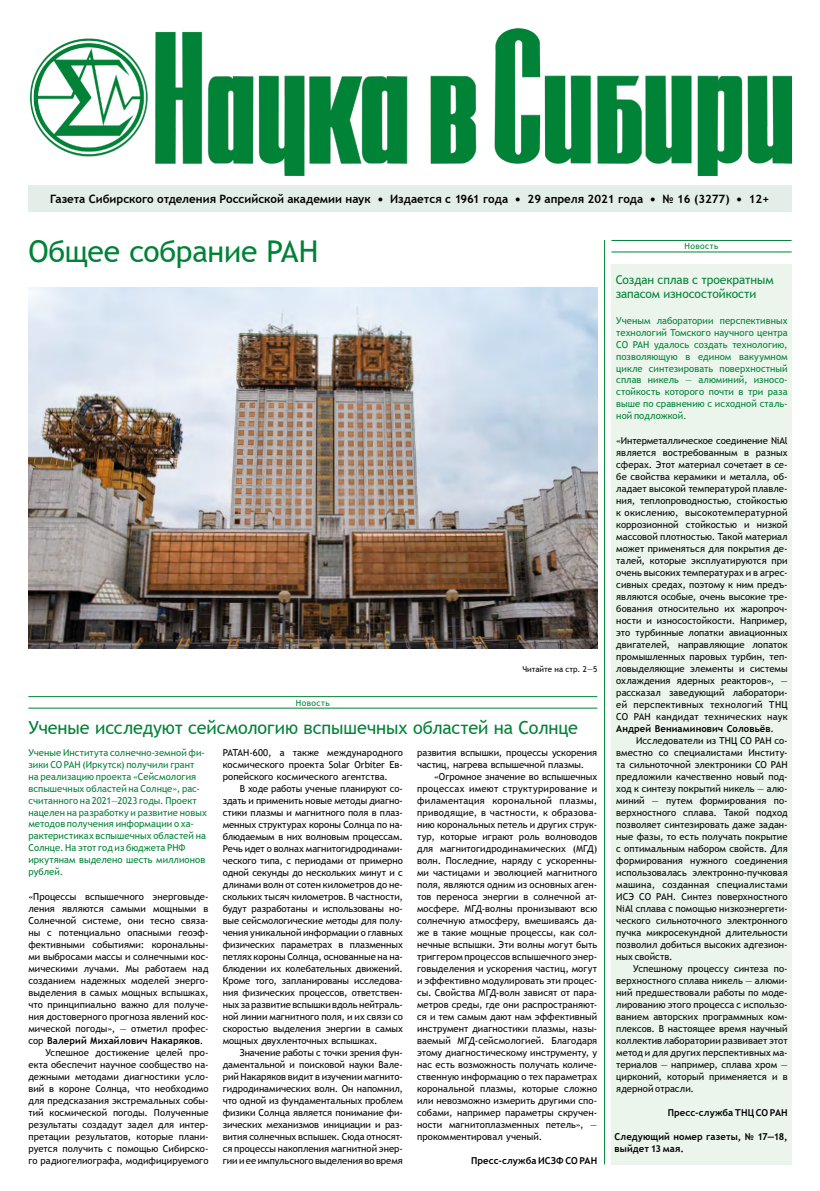
<style>
.page{position:relative;width:820px;height:1191px;background:#fff}
.page>*{position:absolute;margin:0;border:0;box-sizing:border-box;transform-origin:0 0}
.t1{font:30px "Trebuchet MS";letter-spacing:-.01em;color:#008237}
.t2{font:18px "Trebuchet MS";letter-spacing:-.005em;color:#008237}
.t3{font:12px/14px "Trebuchet MS";letter-spacing:-.005em;color:#008237}
.t4{font:700 11.5px "Trebuchet MS";color:#000}
.t5{font:9.5px/12px "Trebuchet MS";letter-spacing:.005em;color:#000;text-align:justify}
.t6{font:9.5px/11.8px "Trebuchet MS";letter-spacing:.005em;color:#008237;text-align:justify}
.t7{font:700 9.5px/12px "Trebuchet MS";letter-spacing:.01em;color:#000}
.t8{font:8.5px "Trebuchet MS";letter-spacing:.045em;color:#008237}
.t9{font:8px "Trebuchet MS";color:#000}
.s1{font-size:9px}
.s2{font-weight:400}
.s3{font-weight:700}
</style>
<div class="page">
<div style="left:611px;top:264px;width:180px;height:900px;background:#ebf5ec"></div>
<div style="left:28px;top:185px;width:763px;height:27px;background:#e2eee7"></div>
<img style="left:31px;top:29px;width:760px;height:147px">
<hr style="left:28px;top:696px;width:569px;height:1px;background:#008237">
<hr style="left:28px;top:707px;width:569px;height:1px;background:#008237">
<hr style="left:611px;top:251px;width:180px;height:1px;background:#008237">
<hr style="left:611px;top:240px;width:180px;height:1px;background:#008237">
<hr style="left:603px;top:240px;width:1px;height:924px;background:#008237">
<img style="left:28px;top:288px;width:569px;height:360px">
<p class="t4" style="left:50px;top:191px;width:720px">Газета Сибирского отделения Российской академии наук <span class="s1">●</span> Издается с 1961 года <span class="s1">●</span> 29 апреля 2021 года <span class="s1">●</span> № 16 (3277) <span class="s1">●</span> 12+</p>
<h1 class="t1" style="left:28px;top:233px;width:291px">Общее собрание РАН</h1>
<p class="t9" style="left:522px;top:664px;width:76px">Читайте на стр. 2—5</p>
<p class="t8" style="left:296px;top:697px;width:35px">Новость</p>
<h2 class="t2" style="left:28px;top:716px;width:551px">Ученые исследуют сейсмологию вспышечных областей на Солнце</h2>
<p class="t6" style="left:28px;top:747px;width:180px;text-align:left">Ученые Института солнечно-земной фи&shy;зики СО РАН (Иркутск) получили грант на реализацию проекта «Сейсмология вспышечных областей на Солнце», рас&shy;считанного на 2021—2023 годы. Проект нацелен на разработку и развитие новых методов получения информации о ха&shy;рактеристиках вспышечных областей на Солнце. На этот год из бюджета РНФ иркутянам выделено шесть миллионов рублей.</p>
<p class="t5" style="left:28px;top:891px;width:181px">«Процессы вспышечного энерговыде-</p>
<p class="t5" style="left:28px;top:903px;width:181px">ления являются самыми мощными в</p>
<p class="t5" style="left:28px;top:915px;width:181px">Солнечной системе, они тесно связа-</p>
<p class="t5" style="left:28px;top:927px;width:181px">ны с потенциально опасными геоэф-</p>
<p class="t5" style="left:28px;top:939px;width:181px">фективными событиями: корональны-</p>
<p class="t5" style="left:28px;top:951px;width:181px">ми выбросами массы и солнечными кос-</p>
<p class="t5" style="left:28px;top:963px;width:181px">мическими лучами. Мы работаем над</p>
<p class="t5" style="left:28px;top:975px;width:181px">созданием надежных моделей энерго-</p>
<p class="t5" style="left:28px;top:987px;width:181px">выделения в самых мощных вспышках,</p>
<p class="t5" style="left:28px;top:999px;width:181px">что принципиально важно для получе-</p>
<p class="t5" style="left:28px;top:1011px;width:181px">ния достоверного прогноза явлений кос-</p>
<p class="t5" style="left:28px;top:1023px;width:181px">мической погоды», — отметил профес-</p>
<p class="t7" style="left:28px;top:1035px;width:176px"><span class="s2">сор</span> Валерий Михайлович Накаряков<span class="s2">.</span></p>
<p class="t5" style="left:45px;top:1047px;width:164px">Успешное достижение целей про-</p>
<p class="t5" style="left:28px;top:1059px;width:181px">екта обеспечит научное сообщество на-</p>
<p class="t5" style="left:28px;top:1071px;width:181px">дежными методами диагностики усло-</p>
<p class="t5" style="left:28px;top:1083px;width:181px">вий в короне Солнца, что необходимо</p>
<p class="t5" style="left:28px;top:1095px;width:181px">для предсказания экстремальных собы-</p>
<p class="t5" style="left:28px;top:1107px;width:181px">тий космической погоды. Полученные</p>
<p class="t5" style="left:28px;top:1118px;width:181px">результаты создадут задел для интер-</p>
<p class="t5" style="left:28px;top:1130px;width:181px">претации результатов, которые плани-</p>
<p class="t5" style="left:28px;top:1142px;width:181px">руется получить с помощью Сибирско-</p>
<p class="t5" style="left:28px;top:1154px;width:181px">го радиогелиографа, модифицируемого</p>
<p class="t5" style="left:223px;top:746px;width:181px">РАТАН-600, а также международного космического проекта Solar Orbiter Ев&shy;ропейского космического агентства.</p>
<p class="t5" style="left:223px;top:782px;width:182px;text-indent:17px">В ходе работы ученые планируют со&shy;здать и применить новые методы диагно&shy;стики плазмы и магнитного поля в плаз&shy;менных структурах короны Солнца по на&shy;блюдаемым в них волновым процессам.<br>Речь идет о волнах магнитогидродинами&shy;ческого типа, с периодами от примерно одной секунды до нескольких минут и с длинами волн от сотен километров до не&shy;скольких тысяч километров. В частности, будут разработаны и использованы но&shy;вые сейсмологические методы для полу&shy;чения уникальной информации о главных физических параметрах в плазменных петлях короны Солнца, основанные на на&shy;блюдении их колебательных движений.<br>Кроме того, запланированы исследова&shy;ния физических процессов, ответствен&shy;ных за развитие вспышки вдоль нейтраль&shy;ной линии магнитного поля, и их связи со скоростью выделения энергии в самых мощных двухленточных вспышках.</p>
<p class="t5" style="left:223px;top:1046px;width:182px;text-indent:17px">Значение работы с точки зрения фун&shy;даментальной и поисковой науки Вале&shy;рий Накаряков видит в изучении магнито&shy;гидродинамических волн. Он напомнил, что одной из фундаментальных проблем физики Солнца является понимание фи&shy;зических механизмов инициации и раз&shy;вития солнечных вспышек. Сюда относят&shy;ся процессы накопления магнитной энер&shy;гии и ее импульсного выделения во время</p>
<p class="t5" style="left:417px;top:746px;width:181px">развития вспышки, процессы ускорения частиц, нагрева вспышечной плазмы.</p>
<p class="t5" style="left:417px;top:770px;width:182px;text-indent:17px">«Огромное значение во вспышечных процессах имеют структурирование и филаментация корональной плазмы, приводящие, в частности, к образова&shy;нию корональных петель и других струк&shy;тур, которые играют роль волноводов для магнитогидродинамических (МГД) волн. Последние, наряду с ускоренны&shy;ми частицами и эволюцией магнитного поля, являются одним из основных аген&shy;тов переноса энергии в солнечной ат&shy;мосфере. МГД-волны пронизывают всю солнечную атмосферу, вмешиваясь да&shy;же в такие мощные процессы, как сол&shy;нечные вспышки. Эти волны могут быть триггером процессов вспышечного энер&shy;говыделения и ускорения частиц, могут и эффективно модулировать эти процес&shy;сы. Свойства МГД-волн зависят от пара&shy;метров среды, где они распространяют&shy;ся и тем самым дают нам эффективный инструмент диагностики плазмы, назы&shy;ваемый МГД-сейсмологией. Благодаря этому диагностическому инструменту, у нас есть возможность получать количе&shy;ственную информацию о тех параметрах корональной плазмы, которые сложно или невозможно измерить другими спо&shy;собами, например параметры скручен&shy;ности магнитоплазменных петель», — прокомментировал ученый.</p>
<p class="t7" style="left:471px;top:1154px;width:127px">Пресс-служба ИСЗФ СО РАН</p>
<p class="t8" style="left:684px;top:241px;width:35px">Новость</p>
<p class="t3" style="left:615px;top:272px;width:159px">Создан сплав с троекратным запасом износостойкости</p>
<p class="t6" style="left:616px;top:315px;width:173px">Ученым лаборатории перспективных технологий Томского научного центра СО РАН удалось создать технологию, позволяющую в едином вакуумном цикле синтезировать поверхностный сплав никель — алюминий, износо&shy;стойкость которого почти в три раза выше по сравнению с исходной сталь&shy;ной подложкой.</p>
<p class="t5" style="left:616px;top:435px;width:173px">«Интерметаллическое соединение NiAl является востребованным в разных сферах. Этот материал сочетает в се&shy;бе свойства керамики и металла, об&shy;ладает высокой температурой плавле&shy;ния, теплопроводностью, стойкостью к окислению, высокотемпературной коррозионной стойкостью и низкой массовой плотностью. Такой материал может применяться для покрытия де&shy;талей, которые эксплуатируются при очень высоких температурах и в агрес&shy;сивных средах, поэтому к ним предъ&shy;являются особые, очень высокие тре&shy;бования относительно их жаропроч&shy;ности и износостойкости. Например, это турбинные лопатки авиационных двигателей, направляющие лопаток промышленных паровых турбин, теп&shy;ловыделяющие элементы и системы охлаждения ядерных реакторов», — рассказал заведующий лаборатори&shy;ей перспективных технологий ТНЦ СО РАН кандидат технических наук <span class="s3">Андрей Вениаминович Соловьёв</span>.</p>
<p class="t5" style="left:616px;top:735px;width:173px;text-indent:20px">Исследователи из ТНЦ СО РАН со&shy;вместно со специалистами Институ&shy;та сильноточной электроники СО РАН предложили качественно новый под&shy;ход к синтезу покрытий никель — алю&shy;миний — путем формирования по&shy;верхностного сплава. Такой подход позволяет синтезировать даже задан&shy;ные фазы, то есть получать покрытие с оптимальным набором свойств. Для формирования нужного соединения использовалась электронно-пучковая машина, созданная специалистами ИСЭ СО РАН. Синтез поверхностного NiAl сплава с помощью низкоэнергети&shy;ческого сильноточного электронного пучка микросекундной длительности позволил добиться высоких адгезион&shy;ных свойств.</p>
<p class="t5" style="left:616px;top:962px;width:173px;text-indent:17px">Успешному процессу синтеза по&shy;верхностного сплава никель — алюми&shy;ний предшествовали работы по моде&shy;лированию этого процесса с использо&shy;ванием авторских программных ком&shy;плексов. В настоящее время научный коллектив лаборатории развивает этот метод и для других перспективных ма&shy;териалов — например, сплава хром — цирконий, который применяется и в ядерной отрасли.</p>
<p class="t7" style="left:667px;top:1107px;width:121px">Пресс-служба ТНЦ СО РАН</p>
<p class="t7" style="left:614px;top:1131px;width:174px">Следующий номер газеты, № 17—18, выйдет 13 мая.</p>
</div>
